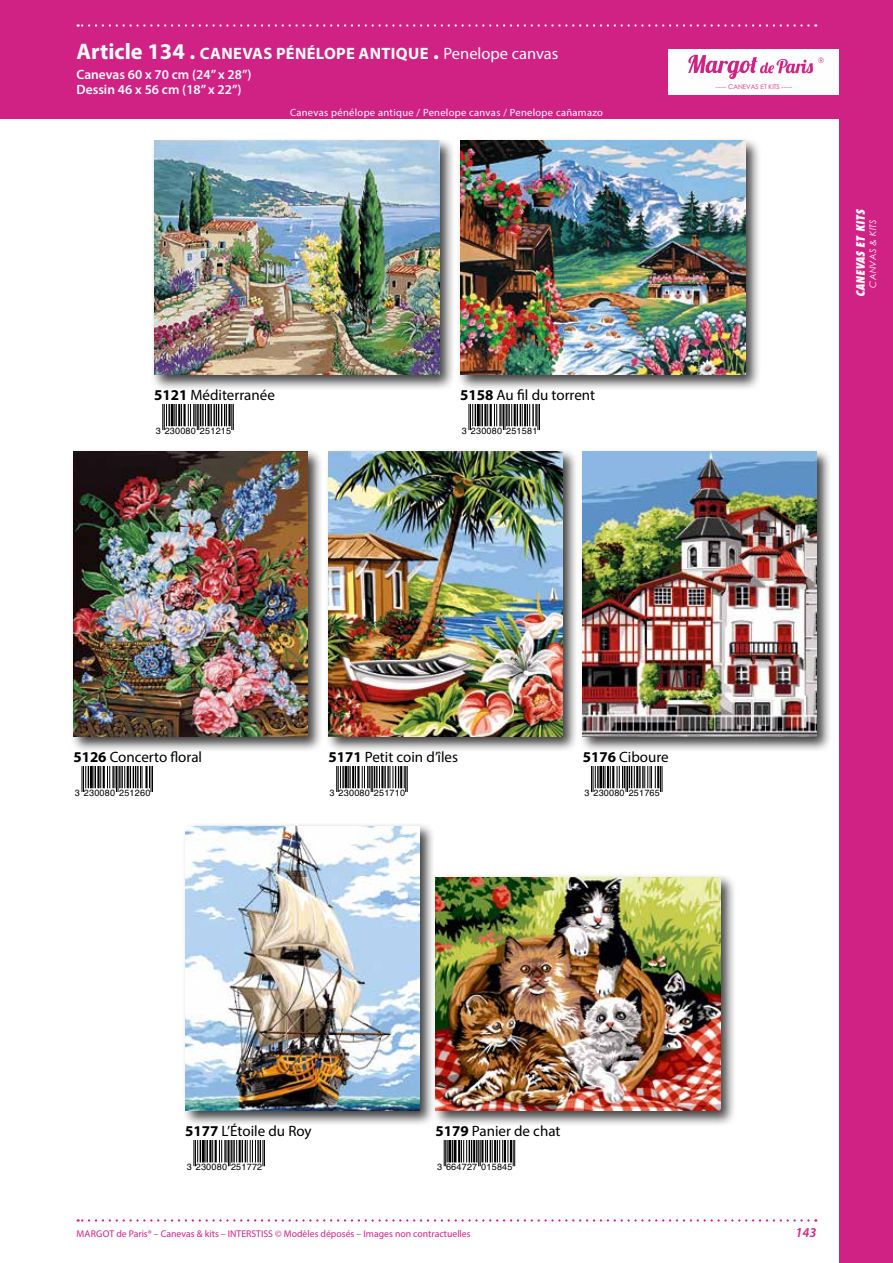
<style>
.page{position:relative;width:893px;height:1263px;background:#fff}
.page>*{position:absolute;margin:0;border:0;box-sizing:border-box;transform-origin:0 0}
.t1{font:700 16.5px "Myriad Pro";letter-spacing:.02em;color:#fff}
.t2{font:15px "Myriad Pro";color:#000}
.t3{font:600 13.5px/15px "Myriad Pro";color:#fff}
.t4{font:italic 600 13.5px "Myriad Pro";color:#d02185}
.t5{font:italic 800 condensed 11.25px "Futura Std";color:#fff}
.t6{font:10.5px "Myriad Pro";letter-spacing:.03em;color:#fff}
.t7{font:9.75px "Myriad Pro";color:#d02185}
.t8{font:9px "Helvetica";letter-spacing:.025em;color:#000}
.t9{font:italic 9px "Century Gothic";letter-spacing:.025em;color:#fff}
.t10{font:6.45px "Century Gothic";color:#d02185}
.s1{font-size:22.5px}
.s2{font-weight:400}
.s3{font-weight:700}
</style>
<div class="page">
<div style="left:0;top:0;width:893px;height:119px;background:#d02185"></div>
<svg style="left:78px;top:1219px;width:730px;height:2px"></svg>
<svg style="left:78px;top:24px;width:730px;height:3px"></svg>
<div style="left:839px;top:0;width:54px;height:1263px;background:#d02185"></div>
<div style="left:669px;top:49px;width:170px;height:45px;background:#fefefe"></div>
<svg style="left:688px;top:55px;width:136px;height:24px"></svg>
<div style="left:150px;top:137px;width:305px;height:254px;background:#000;opacity:.75"></div>
<img style="left:154px;top:141px;width:285px;height:234px">
<svg style="left:162px;top:405px;width:5px;height:25px"></svg>
<hr style="left:168px;top:405px;width:2px;height:21px;background:#000">
<hr style="left:171px;top:405px;width:3px;height:21px;background:#000">
<svg style="left:174px;top:405px;width:8px;height:21px"></svg>
<hr style="left:183px;top:405px;width:3px;height:21px;background:#000">
<svg style="left:188px;top:405px;width:18px;height:25px"></svg>
<hr style="left:207px;top:405px;width:3px;height:21px;background:#000">
<hr style="left:210px;top:405px;width:2px;height:21px;background:#000">
<hr style="left:213px;top:405px;width:2px;height:21px;background:#000">
<svg style="left:216px;top:405px;width:18px;height:25px"></svg>
<div style="left:70px;top:448px;width:253px;height:304px;background:#000;opacity:.75"></div>
<img style="left:73px;top:452px;width:234px;height:285px">
<svg style="left:82px;top:766px;width:19px;height:26px"></svg>
<hr style="left:103px;top:766px;width:2px;height:22px;background:#000">
<svg style="left:107px;top:766px;width:36px;height:26px"></svg>
<hr style="left:145px;top:766px;width:3px;height:22px;background:#000">
<svg style="left:149px;top:766px;width:4px;height:26px"></svg>
<div style="left:182px;top:823px;width:253px;height:304px;background:#000;opacity:.75"></div>
<img style="left:185px;top:826px;width:234px;height:285px">
<svg style="left:194px;top:1141px;width:19px;height:25px"></svg>
<hr style="left:215px;top:1141px;width:2px;height:21px;background:#000">
<svg style="left:219px;top:1141px;width:46px;height:25px"></svg>
<div style="left:432px;top:873px;width:305px;height:254px;background:#000;opacity:.75"></div>
<img style="left:436px;top:877px;width:284px;height:234px">
<svg style="left:444px;top:1141px;width:9px;height:25px"></svg>
<hr style="left:454px;top:1141px;width:2px;height:21px;background:#000">
<hr style="left:458px;top:1141px;width:2px;height:21px;background:#000">
<svg style="left:461px;top:1141px;width:54px;height:25px"></svg>
<div style="left:325px;top:448px;width:253px;height:304px;background:#000;opacity:.75"></div>
<img style="left:328px;top:452px;width:234px;height:285px">
<svg style="left:336px;top:766px;width:5px;height:26px"></svg>
<hr style="left:342px;top:766px;width:2px;height:22px;background:#000">
<hr style="left:345px;top:766px;width:3px;height:22px;background:#000">
<svg style="left:348px;top:766px;width:8px;height:22px"></svg>
<hr style="left:357px;top:766px;width:3px;height:22px;background:#000">
<svg style="left:362px;top:766px;width:18px;height:26px"></svg>
<hr style="left:381px;top:766px;width:3px;height:22px;background:#000">
<hr style="left:384px;top:766px;width:2px;height:22px;background:#000">
<hr style="left:387px;top:766px;width:2px;height:22px;background:#000">
<svg style="left:390px;top:766px;width:18px;height:26px"></svg>
<div style="left:579px;top:448px;width:253px;height:304px;background:#000;opacity:.75"></div>
<img style="left:583px;top:452px;width:234px;height:285px">
<svg style="left:591px;top:766px;width:5px;height:26px"></svg>
<hr style="left:597px;top:766px;width:2px;height:22px;background:#000">
<hr style="left:599px;top:766px;width:3px;height:22px;background:#000">
<svg style="left:603px;top:766px;width:8px;height:22px"></svg>
<hr style="left:612px;top:766px;width:2px;height:22px;background:#000">
<svg style="left:617px;top:766px;width:18px;height:26px"></svg>
<hr style="left:636px;top:766px;width:2px;height:22px;background:#000">
<hr style="left:639px;top:766px;width:2px;height:22px;background:#000">
<hr style="left:642px;top:766px;width:2px;height:22px;background:#000">
<svg style="left:644px;top:766px;width:19px;height:26px"></svg>
<div style="left:456px;top:137px;width:305px;height:254px;background:#000;opacity:.75"></div>
<img style="left:460px;top:141px;width:285px;height:234px">
<svg style="left:469px;top:405px;width:19px;height:25px"></svg>
<hr style="left:490px;top:405px;width:2px;height:21px;background:#000">
<svg style="left:494px;top:405px;width:36px;height:25px"></svg>
<hr style="left:532px;top:405px;width:2px;height:21px;background:#000">
<hr style="left:535px;top:405px;width:2px;height:21px;background:#000">
<svg style="left:538px;top:405px;width:2px;height:25px"></svg>
<p class="t1" style="left:77px;top:43px;width:483px"><span class="s1">Article 134 .</span> CANEVAS PÉNÉLOPE ANTIQUE <span class="s1">.</span> <span class="s2">Penelope canvas</span></p>
<p class="t3" style="left:77px;top:66px;width:177px">Canevas 60 x 70 cm (24’’ x 28’’)<br>Dessin 46 x 56 cm (18’’ x 22’’)</p>
<p class="t6" style="left:290px;top:106px;width:314px">Canevas pénélope antique / Penelope canvas / Penelope cañamazo</p>
<p class="t2" style="left:154px;top:386px;width:122px"><span class="s3">5121</span> Méditerranée</p>
<p class="t8" style="left:156px;top:425px;width:77px">3 230080 251215</p>
<p class="t2" style="left:460px;top:386px;width:136px"><span class="s3">5158</span> Au fil du torrent</p>
<p class="t8" style="left:462px;top:425px;width:77px">3 230080 251581</p>
<p class="t10" style="left:716px;top:82px;width:78px">----- CANEVAS ET KITS -----</p>
<p class="t5" style="left:854px;top:297px;width:89px;rotate:-90deg">CANEVAS ET KITS</p>
<p class="t9" style="left:866px;top:288px;width:70px;rotate:-90deg">CANVAS &amp; KITS</p>
<p class="t2" style="left:73px;top:748px;width:130px"><span class="s3">5126</span> Concerto floral</p>
<p class="t8" style="left:75px;top:787px;width:77px">3 230080 251260</p>
<p class="t2" style="left:328px;top:748px;width:131px"><span class="s3">5171</span> Petit coin d’îles</p>
<p class="t8" style="left:330px;top:787px;width:77px">3 230080 251710</p>
<p class="t2" style="left:583px;top:748px;width:87px"><span class="s3">5176</span> Ciboure</p>
<p class="t8" style="left:584px;top:787px;width:77px">3 230080 251765</p>
<p class="t2" style="left:185px;top:1122px;width:128px"><span class="s3">5177</span> L’Étoile du Roy</p>
<p class="t8" style="left:187px;top:1161px;width:77px">3 230080 251772</p>
<p class="t2" style="left:436px;top:1122px;width:126px"><span class="s3">5179</span> Panier de chat</p>
<p class="t8" style="left:437px;top:1161px;width:77px">3 664727 015845</p>
<p class="t7" style="left:77px;top:1228px;width:396px">MARGOT de Paris® – Canevas &amp; kits – INTERSTISS © Modèles déposés – Images non contractuelles</p>
<p class="t4" style="left:795px;top:1224px;width:23px">143</p>
</div>
